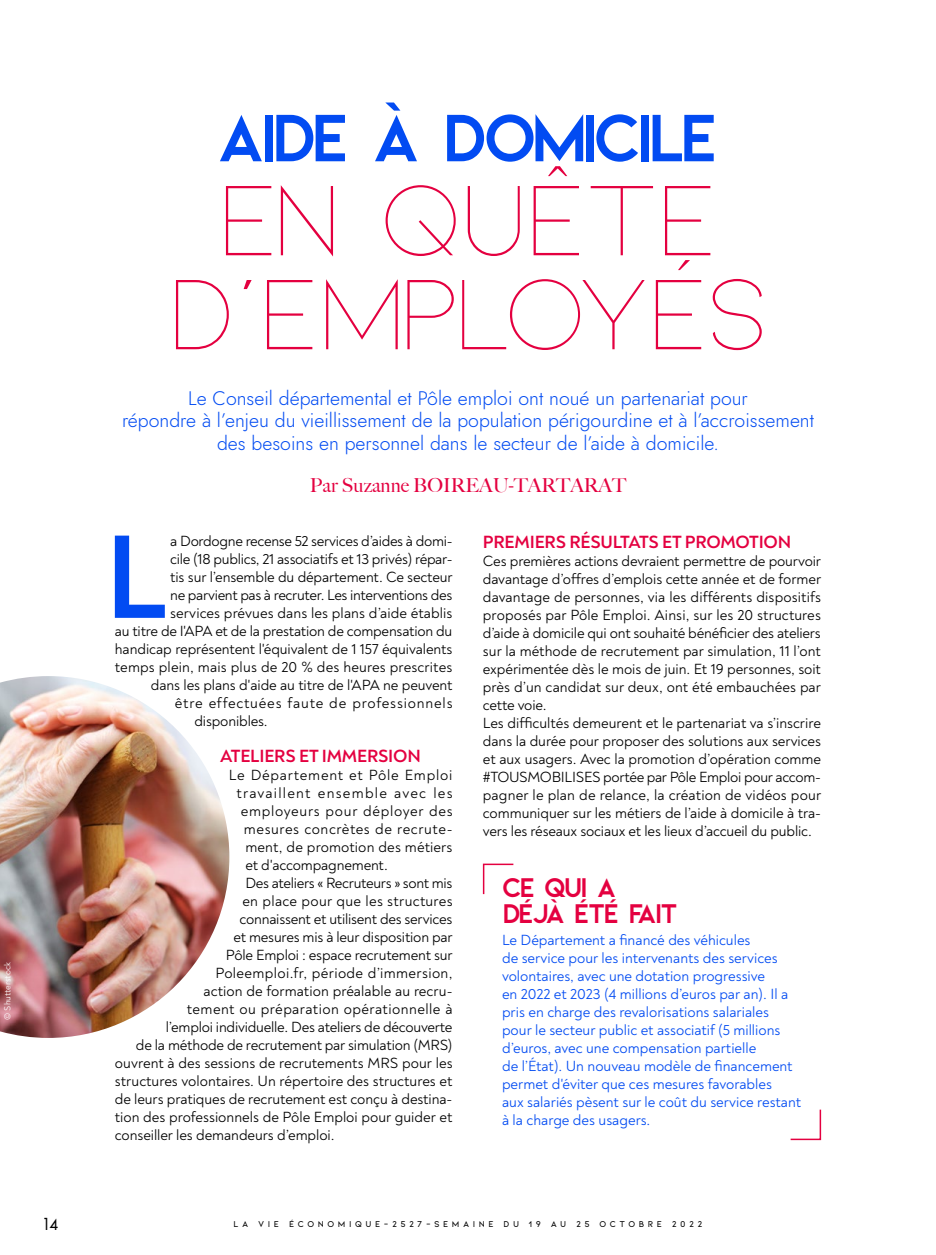
<style>
.page{position:relative;width:936px;height:1255px;background:#fff}
.page>*{position:absolute;margin:0;border:0;box-sizing:border-box;transform-origin:0 0}
.t1{font:700 120.9px "Noah";color:#024bf2}
.t2{font:300 106.5px/93.9px "Kiona";letter-spacing:-.06em;color:#e40040;text-align:center}
.t3{font:700 70.5px "Kiona";letter-spacing:-.1em;color:#024bf2}
.t4{font:700 28.5px/25.5px "Kiona";letter-spacing:-.08em;color:#e40040}
.t5{font:300 25.5px "Ginora Sans";color:#000}
.t6{font:300 19.5px/22.5px "Jost";color:#024bf2;text-align:center}
.t7{font:500 19.2px "Big Caslon";color:#e40040}
.t8{font:700 18px "Noah";letter-spacing:-.01em;color:#e40040}
.t9{font:15px/18px "Noah";letter-spacing:-.005em;color:#000}
.t10{font:15px/18px "Noah";color:#024bf2}
.t11{font:15px "Noah";letter-spacing:.055em;color:#000}
.t12{font:15px "Noah";letter-spacing:.03em;color:#000}
.t13{font:15px "Noah";letter-spacing:.025em;color:#000}
.t14{font:15px "Noah";letter-spacing:.02em;color:#000}
.t15{font:15px "Noah";letter-spacing:.085em;color:#000}
.t16{font:15px "Noah";letter-spacing:.04em;color:#000}
.t17{font:15px "Noah";letter-spacing:.05em;color:#000}
.t18{font:15px "Noah";letter-spacing:.045em;color:#000}
.t19{font:600 9px "Kiona";letter-spacing:.39em;color:#000}
.t20{font:9px "Noah";color:#fff}
</style>
<div class="page">
<img style="left:0;top:676px;width:229px;height:361px">
<svg style="left:790px;top:1109px;width:31px;height:31px"></svg>
<svg style="left:482px;top:863px;width:32px;height:32px"></svg>
<p class="t20" style="left:2px;top:1019px;width:59px;rotate:-90deg">© Shutterstock</p>
<h3 class="t3" style="left:217px;top:96px;width:504px">AIDE À DOMICILE</h3>
<h2 class="t2" style="left:166px;top:171px;width:606px">EN QUÊTE<br>D’EMPLOYÉS</h2>
<h3 class="t6" style="left:122px;top:386px;width:693px">Le Conseil départemental et Pôle emploi ont noué un partenariat pour<br>répondre à l’enjeu du vieillissement de la population périgourdine et à l’accroissement des besoins en personnel dans le secteur de l’aide à domicile.</h3>
<p class="t7" style="left:310px;top:469px;width:318px">Par Suzanne BOIREAU-TARTARAT</p>
<h1 class="t1" style="left:105px;top:501px;width:64px">L</h1>
<p class="t9" style="left:170px;top:532px;width:284px">a Dordogne recense 52 services d’aides à domi-</p>
<p class="t9" style="left:170px;top:550px;width:284px">cile (18 publics, 21 associatifs et 13 privés) répar-</p>
<p class="t9" style="left:170px;top:568px;width:284px">tis sur l’ensemble du département. Ce secteur</p>
<p class="t9" style="left:170px;top:586px;width:284px">ne parvient pas à recruter. Les interventions des</p>
<p class="t9" style="left:170px;top:604px;width:284px">services prévues dans les plans d’aide établis</p>
<p class="t9" style="left:115px;top:622px;width:339px">au titre de I'APA et de la prestation de compensation du</p>
<p class="t9" style="left:115px;top:640px;width:339px">handicap représentent l'équivalent de 1 157 équivalents</p>
<p class="t9" style="left:115px;top:658px;width:339px">temps plein, mais plus de 20 % des heures prescrites</p>
<p class="t9" style="left:151px;top:676px;width:303px">dans les plans d'aide au titre de l'APA ne peuvent</p>
<p class="t11" style="left:175px;top:693px;width:279px">être effectuées faute de professionnels</p>
<p class="t9" style="left:194px;top:712px;width:75px">disponibles.</p>
<p class="t8" style="left:220px;top:744px;width:202px">ATELIERS ET IMMERSION</p>
<p class="t17" style="left:229px;top:765px;width:225px">Le Département et Pôle Emploi</p>
<p class="t15" style="left:236px;top:783px;width:218px">travaillent ensemble avec les</p>
<p class="t18" style="left:241px;top:801px;width:213px">employeurs pour déployer des</p>
<p class="t16" style="left:244px;top:819px;width:210px">mesures concrètes de recrute-</p>
<p class="t9" style="left:245px;top:838px;width:208px">ment, de promotion des métiers</p>
<p class="t9" style="left:245px;top:856px;width:144px">et d'accompagnement.</p>
<p class="t9" style="left:245px;top:874px;width:208px">Des ateliers « Recruteurs » sont mis</p>
<p class="t14" style="left:242px;top:891px;width:212px">en place pour que les structures</p>
<p class="t9" style="left:239px;top:910px;width:214px">connaissent et utilisent des services</p>
<p class="t9" style="left:233px;top:928px;width:221px">et mesures mis à leur disposition par</p>
<p class="t9" style="left:226px;top:946px;width:228px">Pôle Emploi : espace recrutement sur</p>
<p class="t13" style="left:215px;top:963px;width:239px">Poleemploi.fr, période d’immersion,</p>
<p class="t9" style="left:203px;top:982px;width:251px">action de formation préalable au recru-</p>
<p class="t12" style="left:187px;top:999px;width:267px">tement ou préparation opérationnelle à</p>
<p class="t9" style="left:166px;top:1018px;width:288px">l’emploi individuelle. Des ateliers de découverte</p>
<p class="t9" style="left:136px;top:1036px;width:318px">de la méthode de recrutement par simulation (MRS)</p>
<p class="t9" style="left:115px;top:1054px;width:339px">ouvrent à des sessions de recrutements MRS pour les</p>
<p class="t9" style="left:115px;top:1072px;width:339px">structures volontaires. Un répertoire des structures et</p>
<p class="t9" style="left:115px;top:1090px;width:339px">de leurs pratiques de recrutement est conçu à destina-</p>
<p class="t9" style="left:115px;top:1108px;width:339px">tion des professionnels de Pôle Emploi pour guider et</p>
<p class="t9" style="left:115px;top:1126px;width:221px">conseiller les demandeurs d’emploi.</p>
<p class="t8" style="left:483px;top:530px;width:310px">PREMIERS RÉSULTATS ET PROMOTION</p>
<p class="t9" style="left:483px;top:552px;width:340px">Ces premières actions devraient permettre de pourvoir davantage d’offres d’emplois cette année et de former davantage de personnes, via les différents dispositifs proposés par Pôle Emploi. Ainsi, sur les 20 structures d’aide à domicile qui ont souhaité bénéficier des ateliers sur la méthode de recrutement par simulation, 11 l’ont expérimentée dès le mois de juin. Et 19 personnes, soit près d’un candidat sur deux, ont été embauchées par cette voie.<br>Les difficultés demeurent et le partenariat va s’inscrire dans la durée pour proposer des solutions aux services et aux usagers. Avec la promotion d’opération comme #TOUSMOBILISES portée par Pôle Emploi pour accom&shy;pagner le plan de relance, la création de vidéos pour communiquer sur les métiers de l’aide à domicile à tra&shy;vers les réseaux sociaux et les lieux d’accueil du public.</p>
<h3 class="t4" style="left:502px;top:874px;width:177px">CE QUI A<br>DÉJÀ ÉTÉ FAIT</h3>
<p class="t10" style="left:502px;top:931px;width:301px">Le Département a financé des véhicules<br>de service pour les intervenants des services volontaires, avec une dotation progressive<br>en 2022 et 2023 (4 millions d’euros par an). Il a pris en charge des revalorisations salariales pour le secteur public et associatif (5 millions d’euros, avec une compensation partielle<br>de l’État). Un nouveau modèle de financement permet d'éviter que ces mesures favorables<br>aux salariés pèsent sur le coût du service restant à la charge des usagers.</p>
<h3 class="t5" style="left:44px;top:1208px;width:17px">14</h3>
<p class="t19" style="left:233px;top:1219px;width:470px">LA VIE ÉCONOMIQUE-2527-SEMAINE DU 19 AU 25 OCTOBRE 2022</p>
</div>
